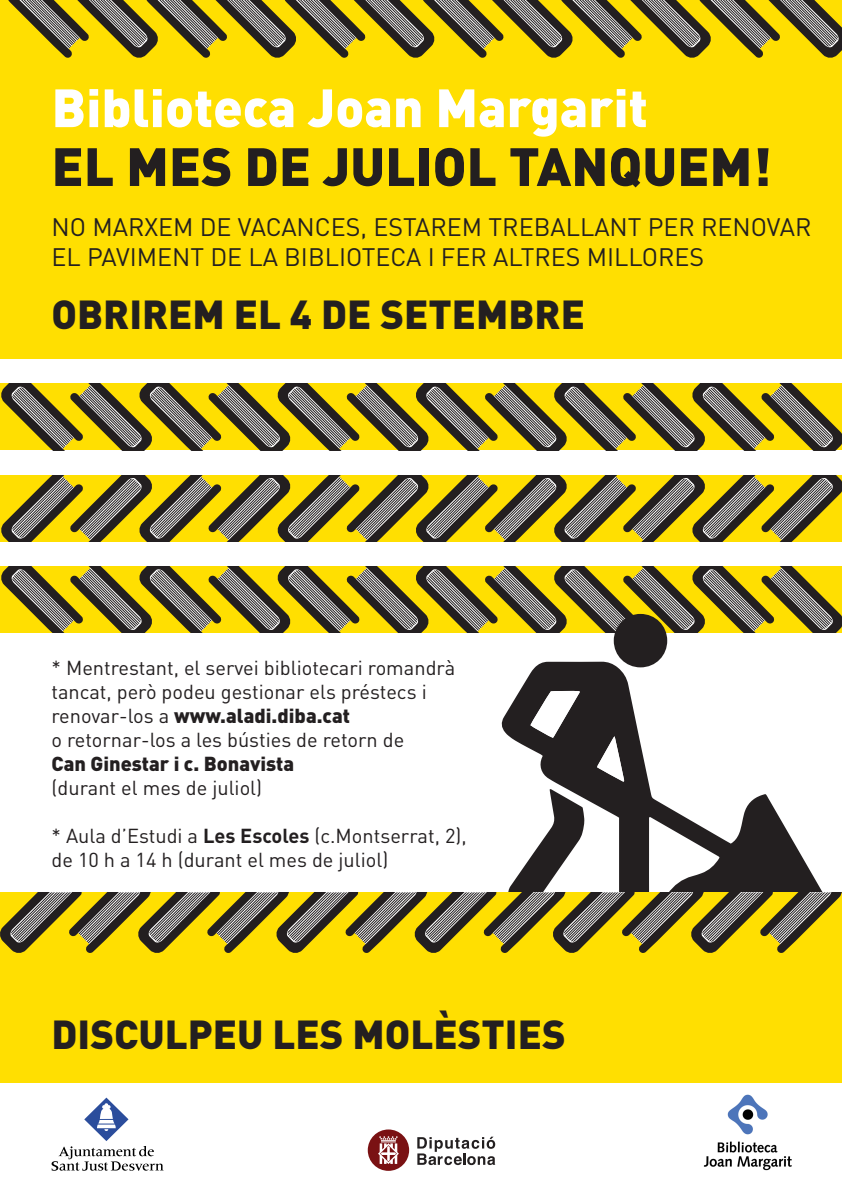
<style>
.page{position:relative;width:842px;height:1191px;background:#fff}
.page>*{position:absolute;margin:0;border:0;box-sizing:border-box;transform-origin:0 0}
.t1{font:900 53px "DIN";color:#fff}
.t2{font:900 53px "DIN";color:#231f20}
.t3{font:900 40px "DIN";color:#231f20}
.t4{font:25px "DIN";color:#231f20}
.t5{font:20px "DIN";color:#231f20}
.t6{font:900 20px "DIN";color:#231f20}
.s1{font-weight:400}
.s2{font-weight:700}
</style>
<div class="page">
<svg style="left:0;top:384px;width:842px;height:66px;background:#9f8f2f"></svg>
<svg style="left:0;top:475px;width:842px;height:66px;background:#9f8f2f"></svg>
<svg style="left:0;top:566px;width:842px;height:66px;background:#9e8e2f"></svg>
<svg style="left:501px;top:661px;width:157px;height:127px;fill:#231f20"></svg>
<div style="left:614px;top:614px;width:53px;height:53px;background:#231f20;border-radius:50%"></div>
<svg style="left:530px;top:690px;width:50px;height:48px"></svg>
<svg style="left:597px;top:736px;width:27px;height:45px"></svg>
<div style="left:0;top:0;width:842px;height:359px;background:#ffdf01"></div>
<svg style="left:8px;top:0;width:834px;height:58px"></svg>
<div style="left:0;top:892px;width:842px;height:245px;background:#ffdf01"></div>
<svg style="left:0;top:788px;width:842px;height:165px"></svg>
<div style="left:0;top:1083px;width:842px;height:108px;background:#fff"></div>
<svg style="left:52px;top:1097px;width:111px;height:73px"></svg>
<svg style="left:417px;top:1136px;width:78px;height:29px"></svg>
<svg style="left:368px;top:1129px;width:41px;height:41px"></svg>
<img style="left:703px;top:1094px;width:89px;height:76px">
<p class="t1" style="left:52px;top:72px;width:598px">Biblioteca Joan Margarit</p>
<p class="t2" style="left:52px;top:131px;width:722px">EL MES DE JULIOL TANQUEM!</p>
<p class="t4" style="left:52px;top:211px;width:761px">NO MARXEM DE VACANCES, ESTAREM TREBALLANT PER RENOVAR</p>
<p class="t4" style="left:52px;top:241px;width:654px">EL PAVIMENT DE LA BIBLIOTECA I FER ALTRES MILLORES</p>
<p class="t3" style="left:52px;top:287px;width:535px">OBRIREM EL 4 DE SETEMBRE</p>
<p class="t5" style="left:52px;top:655px;width:405px">* Mentrestant, el servei bibliotecari romandrà</p>
<p class="t5" style="left:52px;top:679px;width:377px">tancat, però podeu gestionar els préstecs i</p>
<p class="t6" style="left:52px;top:703px;width:300px"><span class="s1">renovar-los a</span> www.aladi.diba.cat</p>
<p class="t5" style="left:52px;top:727px;width:354px">o retornar-los a les bústies de retorn de</p>
<p class="t6" style="left:52px;top:751px;width:244px">Can Ginestar i c. Bonavista</p>
<p class="t5" style="left:52px;top:775px;width:212px">(durant el mes de juliol)</p>
<p class="t5" style="left:52px;top:823px;width:417px">* Aula d’Estudi a <span class="s2">Les Escoles</span> (c.Montserrat, 2),</p>
<p class="t5" style="left:52px;top:847px;width:338px">de 10 h a 14 h (durant el mes de juliol)</p>
<p class="t3" style="left:52px;top:1007px;width:516px">DISCULPEU LES MOLÈSTIES</p>
</div>
